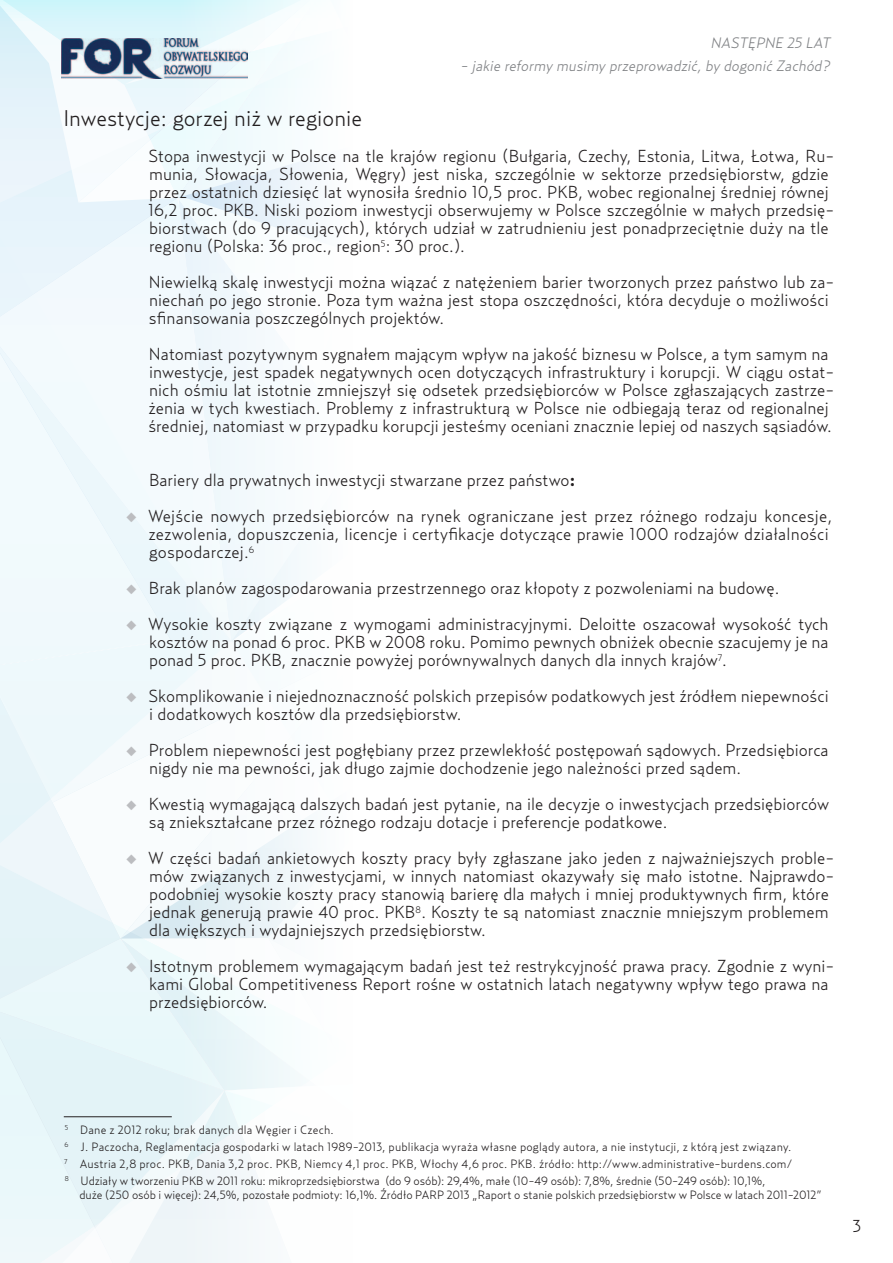
<style>
.page{position:relative;width:893px;height:1263px;background:#fff}
.page>*{position:absolute;margin:0;border:0;box-sizing:border-box;transform-origin:0 0}
.t1{font:300 22.5px "PK Relay Pl";color:#231f20}
.t2{font:300 17.25px/18px "PK Relay Pl";color:#231f20}
.t3{font:italic 300 15px "PK Relay Pl";color:#808285}
.t4{font:300 12px/17px "PK Relay Pl";letter-spacing:.005em;color:#231f20}
.s1{font-weight:700}
.s2{color:#bcbdc0}
</style>
<div class="page">
<svg style="left:0;top:0;width:171px;height:1263px"></svg>
<img style="left:62px;top:38px;width:185px;height:40px">
<hr style="left:64px;top:1116px;width:108px;height:1px;background:#231f20">
<p class="t3" style="left:711px;top:34px;width:105px">Następn e 25 lat</p>
<p class="t3" style="left:460px;top:57px;width:374px">- jakie reformy musimy przeprowadzić,by dogonić Zachód?</p>
<h1 class="t1" style="left:63px;top:105px;width:300px">I nwestycje: gorzej niż w regionie</h1>
<p class="t2" style="left:148px;top:147px;width:688px">Stopa inwestycji w Polsce na tle krajów regionu (Bułgaria, Czechy, Estonia, Litwa, Łotwa, Ru&shy;munia, Słowacja, Słowenia, Węgry) jest niska, szczególnie w sektorze przedsiębiorstw, gdzie przez ostatnich dziesięć lat wynosiła średnio 10,5 proc. PKB, wobec regionalnej średniej równej 16,2 proc. PKB. Niski poziom inwestycji obserwujemy w Polsce szczególnie w małych przedsię&shy;biorstwach (do 9 pracujących), których udział w zatrudnieniu jest ponadprzeciętnie duży na tle regionu (Polska: 36 proc., region<sup>5</sup>: 30 proc.).</p>
<p class="t2" style="left:149px;top:273px;width:687px">Niewielką skalę inwestycji można wiązać z natężeniem barier tworzonych przez państwo lub za&shy;niechań po jego stronie. Poza tym ważna jest stopa oszczędności, która decyduje o możliwości sfinansowania poszczególnych projektów.</p>
<p class="t2" style="left:148px;top:345px;width:688px">Natomiast pozytywnym sygnałem mającym wpływ na jakość biznesu w Polsce, a tym samym na inwestycje, jest spadek negatywnych ocen dotyczących infrastruktury i korupcji. W ciągu ostat&shy;nich ośmiu lat istotnie zmniejszył się odsetek przedsiębiorców w Polsce zgłaszających zastrze&shy;żenia w tych kwestiach. Problemy z infrastrukturą w Polsce nie odbiegają teraz od regionalnej średniej, natomiast w przypadku korupcji jesteśmy oceniani znacznie lepiej od naszych sąsiadów.</p>
<p class="t2" style="left:149px;top:471px;width:428px">Bariery dla prywatnych inwestycji stwarzane przez państwo<span class="s1">:</span></p>
<p class="t2" style="left:148px;top:507px;width:685px;text-indent:-22px"><span class="s2">◆</span> Wejście nowych przedsiębiorców na rynek ograniczane jest przez różnego rodzaju koncesje, zezwolenia, dopuszczenia, licencje i certyfikacje dotyczące prawie 1000 rodzajów działalności gospodarczej.<sup>6</sup></p>
<p class="t2" style="left:126px;top:579px;width:655px"><span class="s2">◆</span> Brak planów zagospodarowania przestrzennego oraz kłopoty z pozwoleniami na budowę.</p>
<p class="t2" style="left:149px;top:615px;width:681px;text-align:justify;text-indent:-23px"><span class="s2">◆</span> Wysokie koszty związane z wymogami administracyjnymi. Deloitte oszacował wysokość tych kosztów na ponad 6 proc. PKB w 2008 roku. Pomimo pewnych obniżek obecnie szacujemy je na ponad 5 proc. PKB, znacznie powyżej porównywalnych danych dla innych krajów<sup>7</sup>.</p>
<p class="t2" style="left:149px;top:687px;width:681px;text-indent:-23px"><span class="s2">◆</span> Skomplikowanie i niejednoznaczność polskich przepisów podatkowych jest źródłem niepewności i dodatkowych kosztów dla przedsiębiorstw.</p>
<p class="t2" style="left:149px;top:741px;width:681px;text-indent:-23px"><span class="s2">◆</span> Problem niepewności jest pogłębiany przez przewlekłość postępowań sądowych. Przedsiębiorca nigdy nie ma pewności, jak długo zajmie dochodzenie jego należności przed sądem.</p>
<p class="t2" style="left:149px;top:795px;width:682px;text-indent:-23px"><span class="s2">◆</span> Kwestią wymagającą dalszych badań jest pytanie, na ile decyzje o inwestycjach przedsiębiorców są zniekształcane przez różnego rodzaju dotacje i preferencje podatkowe.</p>
<p class="t2" style="left:149px;top:849px;width:687px;text-indent:-23px"><span class="s2">◆</span> W części badań ankietowych koszty pracy były zgłaszane jako jeden z najważniejszych proble&shy;mów związanych z inwestycjami, w innych natomiast okazywały się mało istotne. Najprawdo&shy;podobniej wysokie koszty pracy stanowią barierę dla małych i mniej produktywnych firm, które jednak generują prawie 40 proc. PKB<sup>8</sup>. Koszty te są natomiast znacznie mniejszym problemem dla większych i wydajniejszych przedsiębiorstw.</p>
<p class="t2" style="left:149px;top:957px;width:687px;text-indent:-23px"><span class="s2">◆</span> I stotnym problemem wymagającym badań jest też restrykcyjność prawa pracy. Zgodnie z wyni&shy;kami G lobal Competitiveness Report rośne w ostatnich latach negatywny wpływ tego prawa na przedsiębiorców.</p>
<p class="t4" style="left:64px;top:1121px;width:729px"><sup>5</sup> Dane z 2012 roku; brak danych dla Węgier i Czech.<br><sup>6</sup> J . Paczocha, Reglamentacja gospodarki w latach 1989-2013, publikacja wyraża własne poglądy autora, a nie instytucji, z którą jest związany.<br><sup>7</sup> Austria 2,8 proc. PKB, Dania 3,2 proc. PKB, Niemcy 4,1 proc. PKB, Włochy 4,6 proc. PKB. źródło: http://www.administrative-burdens.com/ <sup>8</sup> U działy w tworzeniu PKB w 2011 roku: mikroprzedsiębiorstwa (do 9 osób): 29,4%, małe (10-49 osób): 7,8%, średnie (50-249 osób): 10,1%,</p>
<p class="t4" style="left:79px;top:1186px;width:744px">duże (250 osób i więcej): 24,5%, pozostałe podmioty: 16,1%. Źródło PARP 2013 „Raport o stanie polskich przedsiębiorstw w Polsce w latach 2011-2012”</p>
<p class="t2" style="left:853px;top:1217px;width:10px">3</p>
</div>
